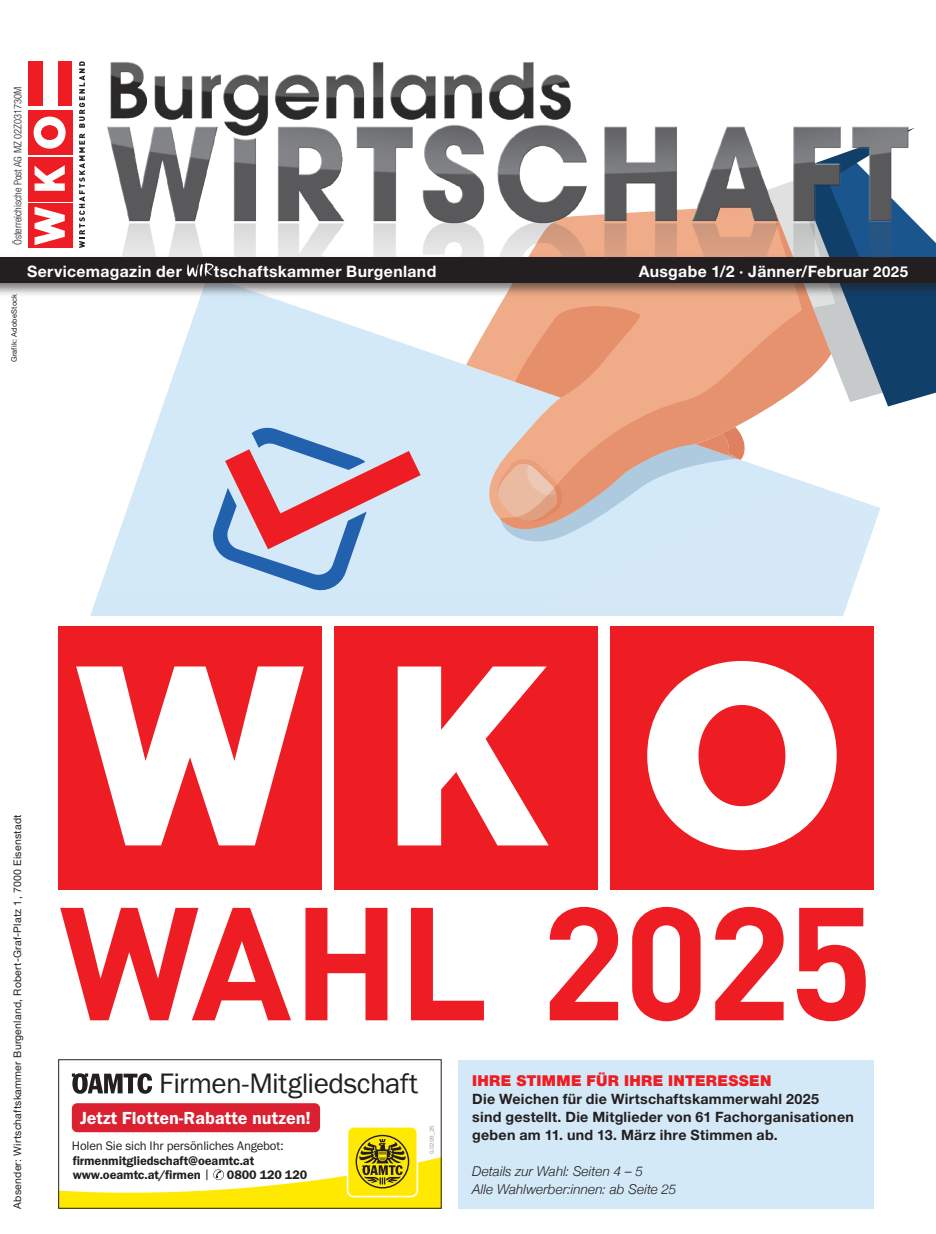
<style>
.page{position:relative;width:936px;height:1234px;background:#fff}
.page>*{position:absolute;margin:0;border:0;box-sizing:border-box;transform-origin:0 0}
.t1{font:700 157.8px "DIN Pro";letter-spacing:-.02em;color:#ee1d23}
.t2{font:29.1px "Franklin Gothic URW Boo";letter-spacing:-.02em;color:#231f20}
.t3{font:18.15px "Franklin Gothic URW Dem";color:#fff}
.t4{font:700 15.75px "Helvetica Neue";letter-spacing:.025em;color:#fff}
.t5{font:900 15px "Helvetica Neue";letter-spacing:.02em;color:#ee1d23}
.t6{font:700 14.25px/18px "Helvetica Neue";letter-spacing:.015em;color:#231f20}
.t7{font:italic 300 13.5px/18px "Helvetica Neue";letter-spacing:.01em;color:#231f20}
.t8{font:12.9px/13.6px "Franklin Gothic URW Dem";letter-spacing:-.01em;color:#231f20}
.t9{font:12.9px "Franklin Gothic URW Boo";letter-spacing:-.01em;color:#231f20}
.t10{font:10.5px "Helvetica Neue";letter-spacing:.02em;color:#231f20}
.t11{font:300 condensed 10.5px "Helvetica Neue";color:#231f20}
.t12{font:7.5px "Helvetica Neue";letter-spacing:.02em;color:#231f20}
.t13{font:6px "Franklin Gothic URW Boo";letter-spacing:-.01em;color:#939598}
.s1{font-size:15px}
.s2{font-family:"Franklin Gothic URW Boo"}
</style>
<div class="page">
<svg style="left:90px;top:298px;width:790px;height:317px;fill:#d4e9f7"></svg>
<svg style="left:466px;top:298px;width:34px;height:231px;fill:#d4e9f7"></svg>
<svg style="left:497px;top:427px;width:251px;height:114px;background:#cee0ed"></svg>
<svg style="left:500px;top:298px;width:332px;height:231px;background:#e5baa7"></svg>
<svg style="left:766px;top:241px;width:169px;height:165px;background:#908c93"></svg>
<div style="left:0;top:255px;width:935px;height:43px;background:#231f20;opacity:.6"></div>
<div style="left:0;top:258px;width:935px;height:25px;background:#231f20"></div>
<svg style="left:187px;top:262px;width:27px;height:15px"></svg>
<svg style="left:79px;top:62px;width:1px;height:186px"></svg>
<div style="left:28px;top:110px;width:44px;height:45px;background:#ee1d23"></div>
<div style="left:28px;top:157px;width:44px;height:44px;background:#ee1d23"></div>
<svg style="left:35px;top:165px;width:30px;height:26px"></svg>
<div style="left:28px;top:204px;width:44px;height:44px;background:#ee1d23"></div>
<svg style="left:35px;top:207px;width:30px;height:38px"></svg>
<svg style="left:34px;top:117px;width:32px;height:32px"></svg>
<div style="left:41px;top:126px;width:17px;height:13px;background:#ee1d23;border-radius:50%"></div>
<div style="left:41px;top:125px;width:17px;height:15px;border:1px solid #ee1d23;border-radius:50%"></div>
<div style="left:28px;top:62px;width:15px;height:44px;background:#ee1d23"></div>
<div style="left:57px;top:62px;width:15px;height:44px;background:#ee1d23"></div>
<img style="left:80px;top:61px;width:854px;height:196px">
<div style="left:610px;top:626px;width:263px;height:263px;background:#ee1d23"></div>
<div style="left:334px;top:626px;width:263px;height:263px;background:#ee1d23"></div>
<svg style="left:397px;top:666px;width:151px;height:179px"></svg>
<div style="left:58px;top:626px;width:263px;height:263px;background:#ee1d23"></div>
<svg style="left:76px;top:666px;width:228px;height:179px"></svg>
<svg style="left:647px;top:661px;width:189px;height:189px"></svg>
<div style="left:700px;top:707px;width:83px;height:96px;background:#ee1d23;border-radius:50%"></div>
<div style="left:698px;top:704px;width:87px;height:102px;border:5px solid #ee1d23;border-radius:50%"></div>
<div style="left:458px;top:1059px;width:415px;height:149px;background:#d4e9f7"></div>
<div style="left:72px;top:1102px;width:248px;height:29px;background:#da2031;border-radius:5px"></div>
<div style="left:347px;top:1126px;width:70px;height:70px;background:#ffe901;border-radius:6px"></div>
<div style="left:346px;top:1125px;width:72px;height:72px;border:2px solid #fff;border-radius:6px"></div>
<svg style="left:72px;top:1073px;width:80px;height:20px"></svg>
<svg style="left:58px;top:1134px;width:383px;height:74px"></svg>
<p class="t11" style="left:12px;top:245px;width:160px;rotate:-90deg">Österreichische Post AG MZ 02Z031730M</p>
<p class="t12" style="left:10px;top:362px;width:70px;rotate:-90deg">Grafik: AdobeStock</p>
<p class="t4" style="left:27px;top:261px;width:156px">Servicemagazin der</p>
<p class="t4" style="left:214px;top:261px;width:224px">tschaftskammer Burgenland</p>
<p class="t4" style="left:638px;top:261px;width:271px">Ausgabe 1/2 · Jänner/Februar <span class="s1">2025</span></p>
<p class="t10" style="left:11px;top:1208px;width:395px;rotate:-90deg">Absender: Wirtschaftskammer Burgenland, Robert-Graf-Platz 1, 7000 Eisenstadt</p>
<h1 class="t1" style="left:59px;top:855px;width:815px">WAHL 2025</h1>
<h2 class="t2" style="left:159px;top:1064px;width:260px">Firmen-Mitgliedschaft</h2>
<p class="t3" style="left:80px;top:1106px;width:232px">Jetzt Flotten-Rabatte nutzen!</p>
<p class="t8" style="left:73px;top:1153px;width:183px">firmenmitgliedschaft@oeamtc.at www.oeamtc.at/firmen <span class="s2">|</span></p>
<p class="t9" style="left:72px;top:1137px;width:213px">Holen Sie sich Ihr persönliches Angebot:</p>
<p class="t8" style="left:227px;top:1167px;width:82px">0800 120 120</p>
<p class="t13" style="left:428px;top:1154px;width:31px;rotate:-90deg">G 0206_25</p>
<p class="t5" style="left:472px;top:1070px;width:301px">IHRE STIMME FÜR IHRE INTERESSEN</p>
<p class="t6" style="left:472px;top:1088px;width:383px">Die Weichen für die Wirtschaftskammerwahl 2025<br>sind gestellt. Die Mitglieder von 61 Fachorganisationen geben am 11. und 13. März ihre Stimmen ab.</p>
<p class="t7" style="left:472px;top:1160px;width:206px">Details zur Wahl: Seiten 4 – 5<br>Alle Wahlwerber:innen: ab Seite 25</p>
</div>
